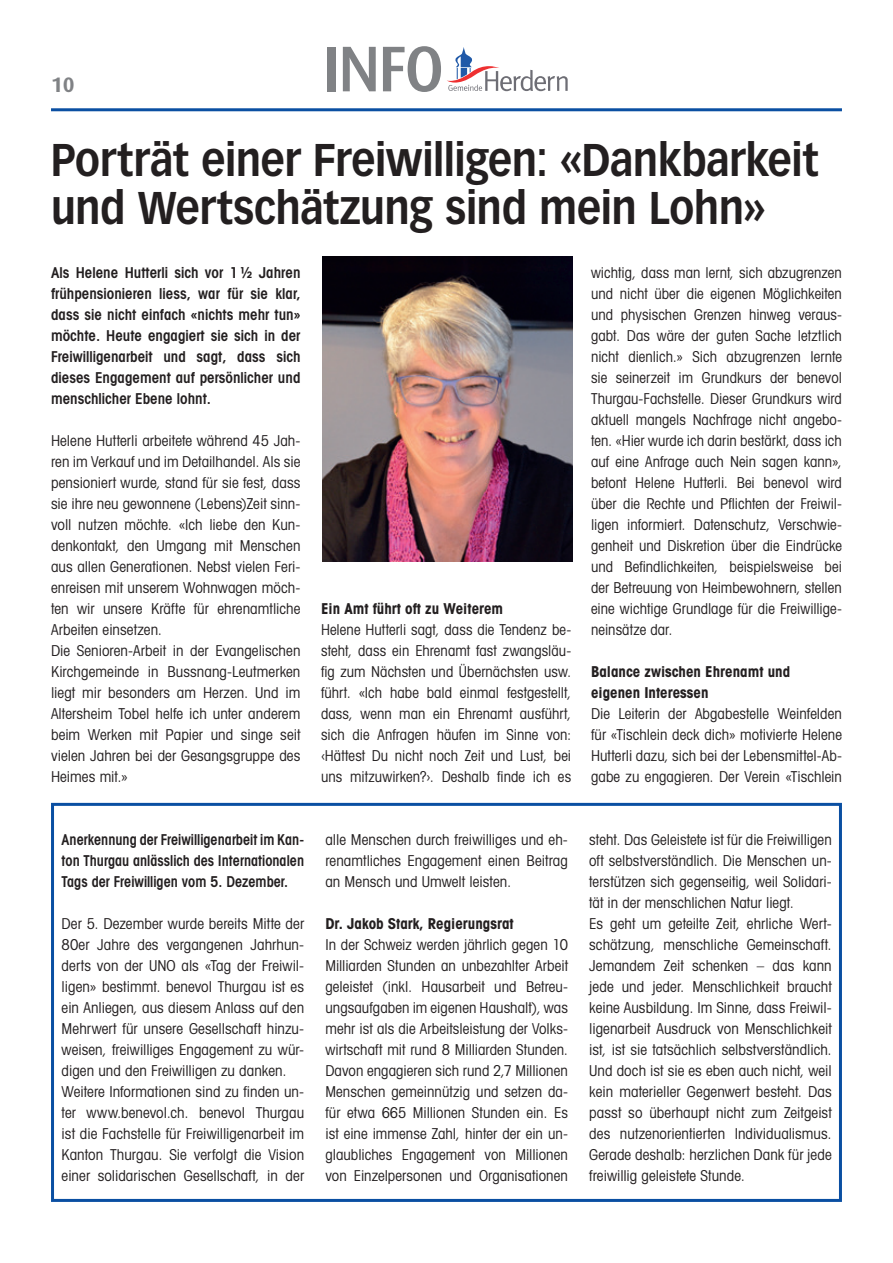
<style>
.page{position:relative;width:893px;height:1263px;background:#fff}
.page>*{position:absolute;margin:0;border:0;box-sizing:border-box;transform-origin:0 0}
.t1{font:500 64.65px "Dax";color:#808285}
.t2{font:700 45px/48px "Vectora LT";letter-spacing:-.01em;color:#231f20;scale:.9 1}
.t3{font:700 21px "Dax";color:#808285}
.t4{font:condensed 15px/21px "Avant Garde LT";letter-spacing:.005em;color:#231f20;text-align:justify}
.t5{font:600 condensed 15px/21px "Avant Garde LT";color:#231f20;text-align:justify}
.t6{font:600 condensed 15px/21px "Avant Garde LT";color:#231f20;text-align:justify;scale:.95 1}
.t7{font:700 condensed 15px/21px "Avant Garde LT";color:#231f20}
</style>
<div class="page">
<hr style="left:51px;top:108px;width:791px;height:3px;background:#0a4fa2">
<svg style="left:447px;top:47px;width:121px;height:44px"></svg>
<div style="left:51px;top:803px;width:791px;height:399px;border:3px solid #0a4fa2"></div>
<img style="left:322px;top:257px;width:251px;height:304px">
<h3 class="t3" style="left:51px;top:72px;width:25px">10</h3>
<h1 class="t1" style="left:322px;top:33px;width:123px">INFO</h1>
<h2 class="t2" style="left:51px;top:136px;width:855px">Porträt einer Freiwilligen: «Dankbarkeit und Wertschätzung sind mein Lohn»</h2>
<p class="t5" style="left:51px;top:262px;width:251px">Als Helene Hutterli sich vor 1½ Jahren frühpensionieren liess, war für sie klar, dass sie nicht einfach «nichts mehr tun» möchte. Heute engagiert sie sich in der Freiwilligenarbeit und sagt, dass sich dieses Engagement auf persönlicher und menschlicher Ebene lohnt.</p>
<p class="t4" style="left:51px;top:430px;width:251px;text-align:left">Helene Hutterli arbeitete während 45 Jah&shy;ren im Verkauf und im Detailhandel. Als sie pensioniert wurde, stand für sie fest, dass sie ihre neu gewonnene (Lebens)Zeit sinn&shy;voll nutzen möchte. «Ich liebe den Kun&shy;denkontakt, den Umgang mit Menschen aus allen Generationen. Nebst vielen Feri&shy;enreisen mit unserem Wohnwagen möch&shy;ten wir unsere Kräfte für ehrenamtliche Arbeiten einsetzen.<br>Die Senioren-Arbeit in der Evangelischen Kirchgemeinde in Bussnang-Leutmerken liegt mir besonders am Herzen. Und im Altersheim Tobel helfe ich unter anderem beim Werken mit Papier und singe seit vielen Jahren bei der Gesangsgruppe des Heimes mit.»</p>
<p class="t7" style="left:321px;top:598px;width:184px">Ein Amt führt oft zu Weiterem</p>
<p class="t4" style="left:321px;top:619px;width:252px">Helene Hutterli sagt, dass die Tendenz be&shy;steht, dass ein Ehrenamt fast zwangsläu&shy;fig zum Nächsten und Übernächsten usw. führt. «Ich habe bald einmal festgestellt, dass, wenn man ein Ehrenamt ausführt, sich die Anfragen häufen im Sinne von: ‹Hättest Du nicht noch Zeit und Lust, bei uns mitzuwirken?›. Deshalb finde ich es</p>
<p class="t4" style="left:591px;top:262px;width:252px">wichtig, dass man lernt, sich abzugrenzen und nicht über die eigenen Möglichkeiten und physischen Grenzen hinweg veraus&shy;gabt. Das wäre der guten Sache letztlich nicht dienlich.» Sich abzugrenzen lernte sie seinerzeit im Grundkurs der benevol Thurgau-Fachstelle. Dieser Grundkurs wird aktuell mangels Nachfrage nicht angebo&shy;ten. «Hier wurde ich darin bestärkt, dass ich auf eine Anfrage auch Nein sagen kann», betont Helene Hutterli. Bei benevol wird über die Rechte und Pflichten der Freiwil&shy;ligen informiert. Datenschutz, Verschwie&shy;genheit und Diskretion über die Eindrücke und Befindlichkeiten, beispielsweise bei der Betreuung von Heimbewohnern, stellen eine wichtige Grundlage für die Freiwillige&shy;neinsätze dar.</p>
<p class="t7" style="left:591px;top:661px;width:201px">Balance zwischen Ehrenamt und eigenen Interessen</p>
<p class="t4" style="left:591px;top:703px;width:252px">Die Leiterin der Abgabestelle Weinfelden für «Tischlein deck dich» motivierte Helene Hutterli dazu, sich bei der Lebensmittel-Ab&shy;gabe zu engagieren. Der Verein «Tischlein</p>
<p class="t6" style="left:62px;top:829px;width:257px">Anerkennung der Freiwilligenarbeit im Kan&shy;ton Thurgau anlässlich des Internationalen Tags der Freiwilligen vom 5. Dezember.</p>
<p class="t4" style="left:62px;top:913px;width:244px;text-align:left">Der 5. Dezember wurde bereits Mitte der 80er Jahre des vergangenen Jahrhun&shy;derts von der UNO als «Tag der Freiwil&shy;ligen» bestimmt. benevol Thurgau ist es ein Anliegen, aus diesem Anlass auf den Mehrwert für unsere Gesellschaft hinzu&shy;weisen, freiwilliges Engagement zu wür&shy;digen und den Freiwilligen zu danken.<br>Weitere Informationen sind zu finden un&shy;ter www.benevol.ch. benevol Thurgau ist die Fachstelle für Freiwilligenarbeit im Kanton Thurgau. Sie verfolgt die Vision einer solidarischen Gesellschaft, in der</p>
<p class="t4" style="left:325px;top:829px;width:244px">alle Menschen durch freiwilliges und eh&shy;renamtliches Engagement einen Beitrag an Mensch und Umwelt leisten.</p>
<p class="t7" style="left:325px;top:913px;width:190px">Dr. Jakob Stark, Regierungsrat</p>
<p class="t4" style="left:325px;top:934px;width:244px">In der Schweiz werden jährlich gegen 10<br>Milliarden Stunden an unbezahlter Arbeit geleistet (inkl. Hausarbeit und Betreu&shy;ungsaufgaben im eigenen Haushalt), was mehr ist als die Arbeitsleistung der Volks&shy;wirtschaft mit rund 8 Milliarden Stunden.<br>Davon engagieren sich rund 2,7 Millionen Menschen gemeinnützig und setzen da&shy;für etwa 665 Millionen Stunden ein. Es ist eine immense Zahl, hinter der ein un&shy;glaubliches Engagement von Millionen von Einzelpersonen und Organisationen</p>
<p class="t4" style="left:589px;top:829px;width:244px;text-align:left">steht. Das Geleistete ist für die Freiwilligen oft selbstverständlich. Die Menschen un&shy;terstützen sich gegenseitig, weil Solidari&shy;tät in der menschlichen Natur liegt.<br>Es geht um geteilte Zeit, ehrliche Wert&shy;schätzung, menschliche Gemeinschaft.<br>Jemandem Zeit schenken – das kann jede und jeder. Menschlichkeit braucht keine Ausbildung. Im Sinne, dass Freiwil&shy;ligenarbeit Ausdruck von Menschlichkeit ist, ist sie tatsächlich selbstverständlich.<br>Und doch ist sie es eben auch nicht, weil kein materieller Gegenwert besteht. Das passt so überhaupt nicht zum Zeitgeist des nutzenorientierten Individualismus.<br>Gerade deshalb: herzlichen Dank für jede freiwillig geleistete Stunde.</p>
</div>
